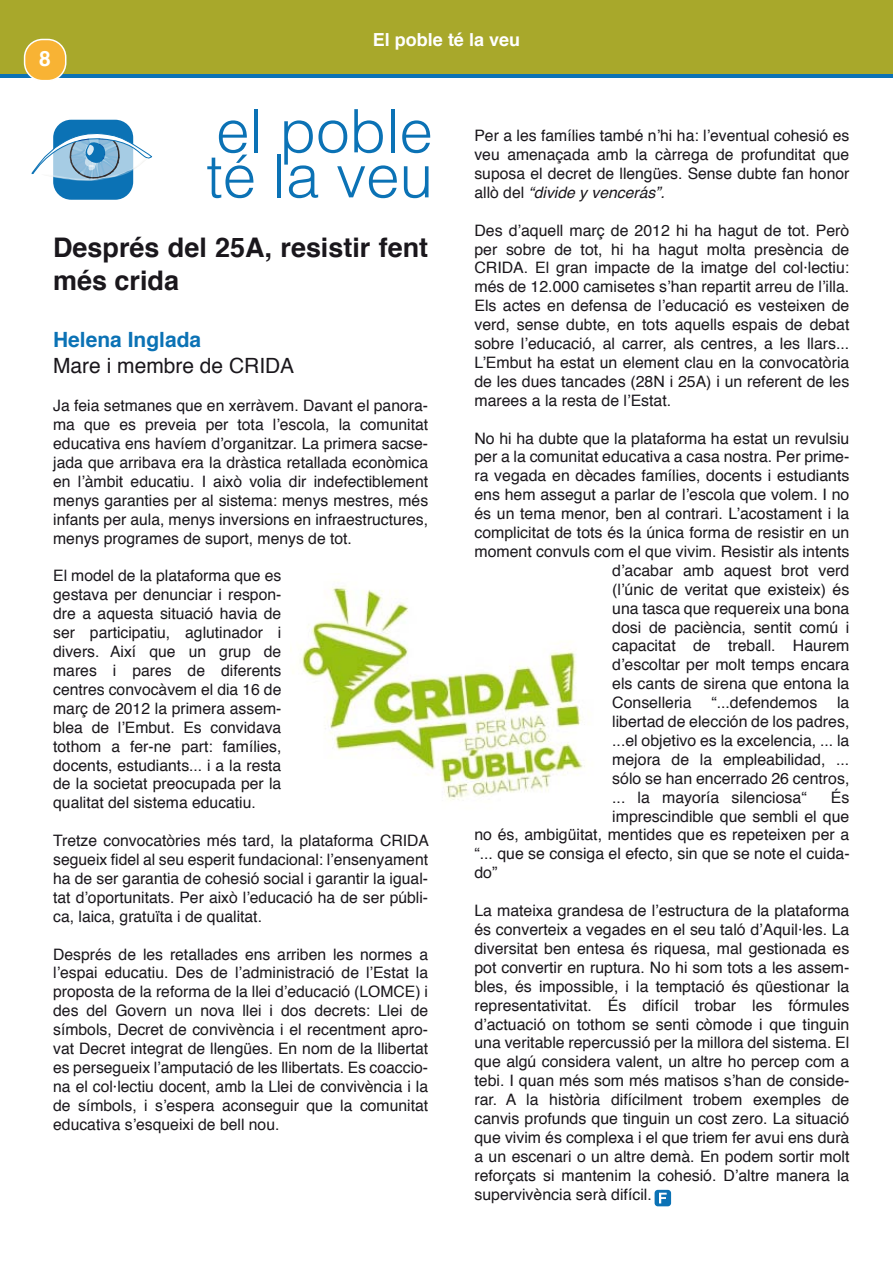
<style>
.page{position:relative;width:893px;height:1263px;background:#fff}
.page>*{position:absolute;margin:0;border:0;box-sizing:border-box;transform-origin:0 0}
.t1{font:300 60px/45px "Helvetica";color:#0b72b5}
.t2{font:700 27px/32.4px "Helvetica";color:#1a171c}
.t3{font:21px "Helvetica";color:#1a171c}
.t4{font:700 21px "Helvetica";color:#0b72b5}
.t5{font:700 21px "Helvetica";color:#fff}
.t6{font:700 18px "Helvetica";color:#fff}
.t7{font:15.75px/18.9px "Helvetica";color:#1a171c;text-align:justify}
.s1{font-style:italic}
</style>
<div class="page">
<hr style="left:0;top:74px;width:893px;height:4px;background:#0b72b5">
<div style="left:0;top:0;width:893px;height:73px;background:#a8a82b"></div>
<div style="left:25px;top:39px;width:41px;height:42px;background:#f8b334;border-radius:18px"></div>
<div style="left:24px;top:39px;width:42px;height:42px;border:2px solid #fff;border-radius:18px"></div>
<div style="left:53px;top:120px;width:80px;height:80px;background:#0b72b5;border-radius:18px"></div>
<svg style="left:31px;top:132px;width:121px;height:49px"></svg>
<div style="left:655px;top:1190px;width:16px;height:16px;background:#0b72b5;border-radius:3px"></div>
<svg style="left:659px;top:1193px;width:8px;height:10px"></svg>
<img style="left:290px;top:586px;width:295px;height:215px">
<h3 class="t5" style="left:39px;top:42px;width:13px">8</h3>
<p class="t6" style="left:373px;top:25px;width:149px">El poble té la veu</p>
<h1 class="t1" style="left:206px;top:106px;width:228px">el poble té la veu</h1>
<h2 class="t2" style="left:53px;top:232px;width:376px">Després del 25A, resistir fent més crida</h2>
<h3 class="t4" style="left:53px;top:323px;width:149px">Helena Inglada</h3>
<h3 class="t3" style="left:53px;top:349px;width:243px">Mare i membre de CRIDA</h3>
<p class="t7" style="left:53px;top:397px;width:376px">Ja feia setmanes que en xerràvem. Davant el panora&shy;ma que es preveia per tota l’escola, la comunitat educativa ens havíem d’organitzar. La primera sacse&shy;jada que arribava era la dràstica retallada econòmica en l’àmbit educatiu. I això volia dir indefectiblement menys garanties per al sistema: menys mestres, més infants per aula, menys inversions en infraestructures, menys programes de suport, menys de tot.</p>
<p class="t7" style="left:53px;top:567px;width:230px">El model de la plataforma que es gestava per denunciar i respon&shy;dre a aquesta situació havia de ser participatiu, aglutinador i divers. Així que un grup de mares i pares de diferents centres convocàvem el dia 16 de març de 2012 la primera assem&shy;blea de l’Embut. Es convidava tothom a fer-ne part: famílies, docents, estudiants... i a la resta de la societat preocupada per la qualitat del sistema educatiu.</p>
<p class="t7" style="left:53px;top:832px;width:377px">Tretze convocatòries més tard, la plataforma CRIDA segueix fidel al seu esperit fundacional: l’ensenyament ha de ser garantia de cohesió social i garantir la igual&shy;tat d’oportunitats. Per això l’educació ha de ser públi&shy;ca, laica, gratuïta i de qualitat.</p>
<p class="t7" style="left:53px;top:945px;width:376px">Després de les retallades ens arriben les normes a l’espai educatiu. Des de l’administració de l’Estat la proposta de la reforma de la llei d’educació (LOMCE) i des del Govern un nova llei i dos decrets: Llei de símbols, Decret de convivència i el recentment apro&shy;vat Decret integrat de llengües. En nom de la llibertat es persegueix l’amputació de les llibertats. Es coaccio&shy;na el col·lectiu docent, amb la Llei de convivència i la de símbols, i s’espera aconseguir que la comunitat educativa s’esqueixi de bell nou.</p>
<p class="t7" style="left:474px;top:127px;width:376px">Per a les famílies també n’hi ha: l’eventual cohesió es veu amenaçada amb la càrrega de profunditat que suposa el decret de llengües. Sense dubte fan honor allò del <span class="s1">“divide y vencerás”.</span></p>
<p class="t7" style="left:474px;top:221px;width:376px">Des d’aquell març de 2012 hi ha hagut de tot. Però per sobre de tot, hi ha hagut molta presència de CRIDA. El gran impacte de la imatge del col·lectiu: més de 12.000 camisetes s’han repartit arreu de l’illa.<br>Els actes en defensa de l’educació es vesteixen de verd, sense dubte, en tots aquells espais de debat sobre l’educació, al carrer, als centres, a les llars...<br>L’Embut ha estat un element clau en la convocatòria de les dues tancades (28N i 25A) i un referent de les marees a la resta de l’Estat.</p>
<p class="t7" style="left:474px;top:429px;width:376px">No hi ha dubte que la plataforma ha estat un revulsiu</p>
<p class="t7" style="left:474px;top:448px;width:376px">per a la comunitat educativa a casa nostra. Per prime-</p>
<p class="t7" style="left:474px;top:467px;width:376px">ra vegada en dècades famílies, docents i estudiants</p>
<p class="t7" style="left:474px;top:486px;width:376px">ens hem assegut a parlar de l’escola que volem. I no</p>
<p class="t7" style="left:474px;top:505px;width:376px">és un tema menor, ben al contrari. L’acostament i la</p>
<p class="t7" style="left:474px;top:523px;width:376px">complicitat de tots és la única forma de resistir en un</p>
<p class="t7" style="left:474px;top:542px;width:376px">moment convuls com el que vivim. Resistir als intents</p>
<p class="t7" style="left:612px;top:561px;width:239px">d’acabar amb aquest brot verd</p>
<p class="t7" style="left:612px;top:580px;width:239px">(l’únic de veritat que existeix) és</p>
<p class="t7" style="left:612px;top:599px;width:239px">una tasca que requereix una bona</p>
<p class="t7" style="left:612px;top:618px;width:239px">dosi de paciència, sentit comú i</p>
<p class="t7" style="left:612px;top:637px;width:239px">capacitat de treball. Haurem</p>
<p class="t7" style="left:612px;top:656px;width:239px">d’escoltar per molt temps encara</p>
<p class="t7" style="left:612px;top:675px;width:239px">els cants de sirena que entona la</p>
<p class="t7" style="left:612px;top:694px;width:81px">Conselleria</p>
<p class="t7" style="left:711px;top:694px;width:107px">“...defendemos</p>
<p class="t7" style="left:612px;top:694px;width:239px;text-indent:225px">la libertad de elección de los padres, ...el objetivo es la excelencia, ... la mejora de la empleabilidad, ... sólo se han encerrado 26 centros, ... la mayoría silenciosa“</p>
<p class="t7" style="left:831px;top:788px;width:20px">És</p>
<p class="t7" style="left:612px;top:807px;width:239px">imprescindible que sembli el que</p>
<p class="t7" style="left:474px;top:826px;width:376px">no és, ambigüitat, mentides que es repeteixen per a</p>
<p class="t7" style="left:474px;top:845px;width:377px">“... que se consiga el efecto, sin que se note el cuida-</p>
<p class="t7" style="left:474px;top:864px;width:24px">do”</p>
<p class="t7" style="left:474px;top:901px;width:376px">La mateixa grandesa de l’estructura de la plataforma és converteix a vegades en el seu taló d’Aquil·les. La diversitat ben entesa és riquesa, mal gestionada es pot convertir en ruptura. No hi som tots a les assem&shy;bles, és impossible, i la temptació és qüestionar la representativitat. És difícil trobar les fórmules d’actuació on tothom se senti còmode i que tinguin una veritable repercussió per la millora del sistema. El que algú considera valent, un altre ho percep com a tebi. I quan més som més matisos s’han de conside&shy;rar. A la història difícilment trobem exemples de canvis profunds que tinguin un cost zero. La situació que vivim és complexa i el que triem fer avui ens durà a un escenari o un altre demà. En podem sortir molt reforçats si mantenim la cohesió. D’altre manera la supervivència serà difícil.</p>
</div>
